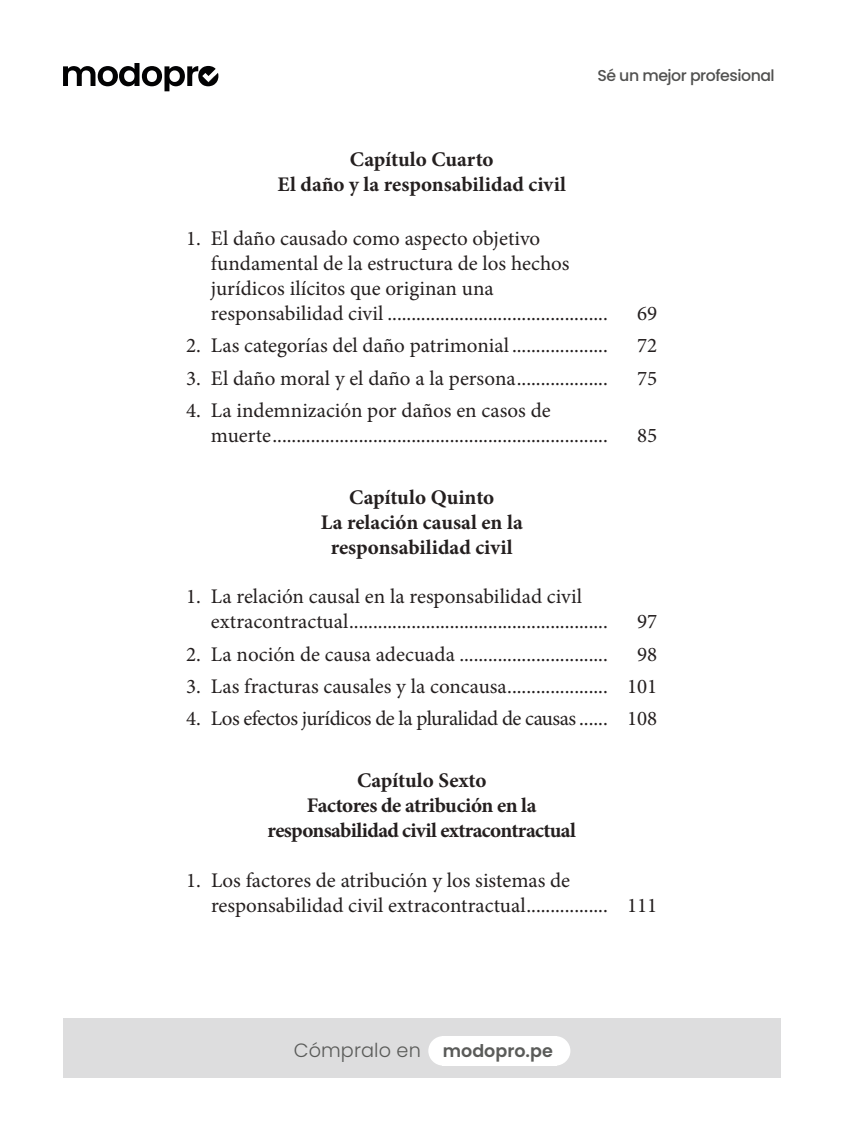
<style>
.page{position:relative;width:844px;height:1141px;background:#fff}
.page>*{position:absolute;margin:0;border:0;box-sizing:border-box;transform-origin:0 0}
.t1{font:20.82px/25px "Minion Pro";color:#241f1f}
.t2{font:700 20.82px/25px "Minion Pro";letter-spacing:-.01em;color:#241f1f;text-align:center}
.t3{font:20.82px "Minion Pro";letter-spacing:-.025em;color:#241f1f}
.t4{font:300 19.25px "Poppins";letter-spacing:.005em;color:#5a5b59}
.t5{font:500 15.75px "Poppins";letter-spacing:-.03em;color:#515150}
.s1{font-weight:600;font-size:17.5px}
</style>
<div class="page">
<div style="left:63px;top:1019px;width:717px;height:59px;background:#ddddde"></div>
<div style="left:428px;top:1036px;width:30px;height:30px;background:#fff;border-radius:50%"></div>
<div style="left:540px;top:1036px;width:30px;height:30px;background:#fff;border-radius:50%"></div>
<div style="left:441px;top:1036px;width:115px;height:30px;background:#fff"></div>
<svg style="left:63px;top:63px;width:155px;height:28px"></svg>
<p class="t5" style="left:597px;top:66px;width:179px">Sé un mejor profesional</p>
<p class="t2" style="left:277px;top:146px;width:290px">Capítulo Cuarto<br>El daño y la responsabilidad civil</p>
<p class="t1" style="left:211px;top:226px;width:398px;text-indent:-25px">1. El daño causado como aspecto objetivo fundamental de la estructura de los hechos jurídicos ilícitos que originan una responsabilidad civil ..............................................</p>
<p class="t1" style="left:637px;top:301px;width:22px">69</p>
<p class="t1" style="left:186px;top:333px;width:423px">2. Las categorías del daño patrimonial ....................</p>
<p class="t1" style="left:637px;top:333px;width:22px">72</p>
<p class="t1" style="left:186px;top:366px;width:423px">3. El daño moral y el daño a la persona ...................</p>
<p class="t1" style="left:637px;top:366px;width:22px">75</p>
<p class="t1" style="left:211px;top:398px;width:398px;text-indent:-25px">4. La indemnización por daños en casos de muerte ......................................................................</p>
<p class="t1" style="left:637px;top:423px;width:22px">85</p>
<p class="t2" style="left:320px;top:484px;width:203px">Capítulo Quinto<br>La relación causal en la responsabilidad civil</p>
<p class="t1" style="left:211px;top:584px;width:398px;text-indent:-25px">1. La relación causal en la responsabilidad civil extracontractual ......................................................</p>
<p class="t1" style="left:637px;top:609px;width:22px">97</p>
<p class="t1" style="left:186px;top:641px;width:423px">2. La noción de causa adecuada ...............................</p>
<p class="t1" style="left:637px;top:641px;width:22px">98</p>
<p class="t1" style="left:186px;top:674px;width:472px">3. Las fracturas causales y la concausa ..................... 101</p>
<p class="t3" style="left:186px;top:705px;width:472px">4. Los efectos jurídicos de la pluralidad de causas ...... 108</p>
<p class="t2" style="left:267px;top:768px;width:310px">Capítulo Sexto<br>Factores de atribución en la responsabilidad civil extracontractual</p>
<p class="t1" style="left:211px;top:867px;width:447px;text-indent:-25px">1. Los factores de atribución y los sistemas de responsabilidad civil extracontractual ................. 111</p>
<p class="t4" style="left:294px;top:1039px;width:260px">Cómpralo en <span class="s1">modopro.pe</span></p>
</div>
